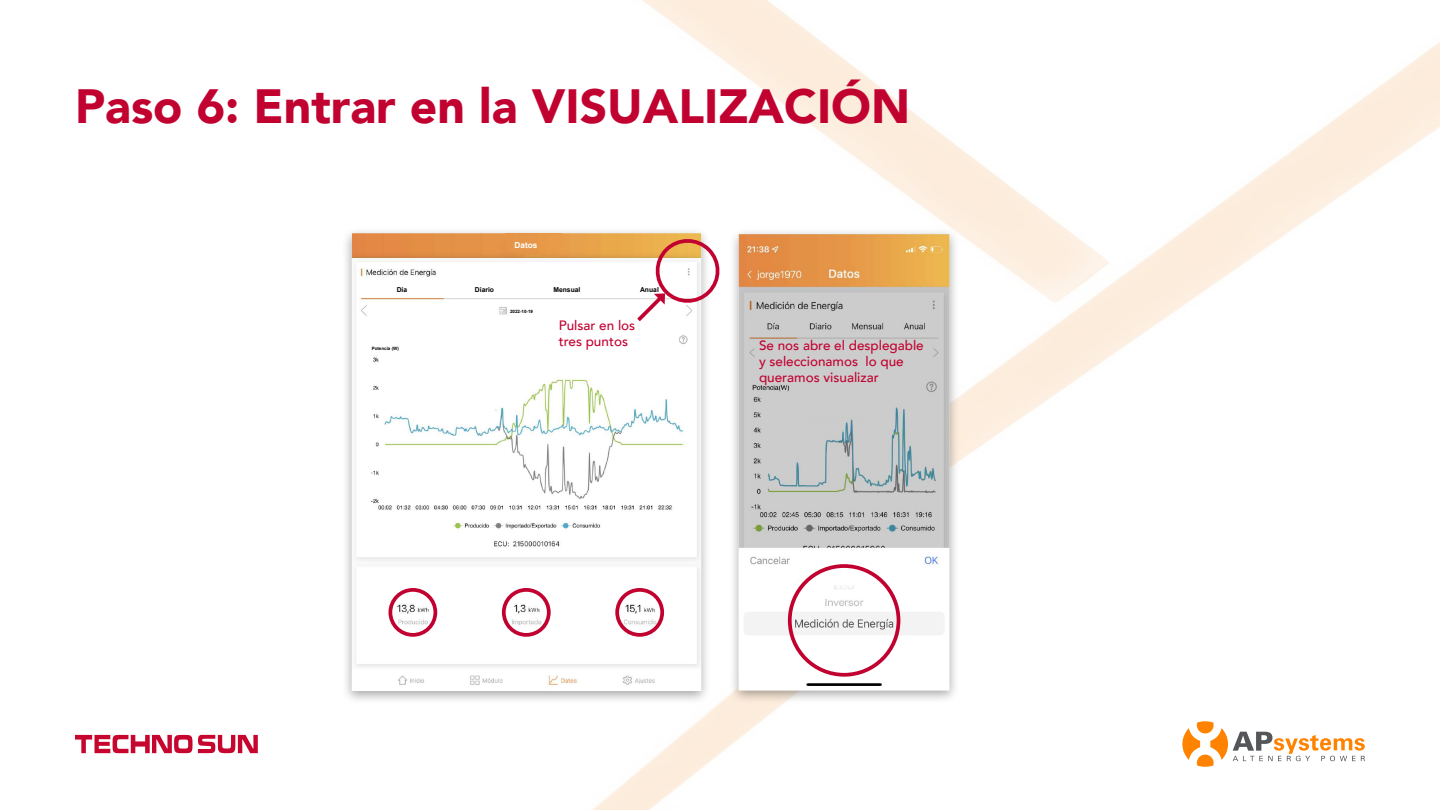
<style>
.page{position:relative;width:1440px;height:810px;background:#fff}
.page>*{position:absolute;margin:0;border:0;box-sizing:border-box;transform-origin:0 0}
.t1{font:900 48px "Avenir";color:#c10230}
.t2{font:500 13.5px/16.2px "Avenir";color:#c10230}
.t3{font:700 8.25px "Arial";color:#fff}
.t4{font:700 6.75px "Arial";color:#000}
.t5{font:700 4.5px "Arial";color:#000}
</style>
<div class="page">
<img style="left:84px;top:0;width:1356px;height:810px">
<svg style="left:75px;top:735px;width:183px;height:18px"></svg>
<svg style="left:1182px;top:721px;width:183px;height:46px"></svg>
<div style="left:341px;top:226px;width:370px;height:46px;background:#fafafa"></div>
<img style="left:351px;top:233px;width:282px;height:19px">
<div style="left:342px;top:252px;width:369px;height:453px;background:#000;opacity:.35"></div>
<svg style="left:633px;top:233px;width:88px;height:92px"></svg>
<div style="left:388px;top:588px;width:49px;height:49px;border:4px solid #c10230;border-radius:50%"></div>
<div style="left:502px;top:588px;width:49px;height:49px;border:4px solid #c10230;border-radius:50%"></div>
<div style="left:615px;top:588px;width:49px;height:49px;border:4px solid #c10230;border-radius:50%"></div>
<div style="left:728px;top:227px;width:232px;height:477px;background:#000;opacity:.35"></div>
<img style="left:738px;top:233px;width:212px;height:457px">
<div style="left:788px;top:564px;width:112px;height:113px;border:4px solid #c10230;border-radius:50%"></div>
<h1 class="t1" style="left:75px;top:65px;width:837px">Paso 6: Entrar en la VISUALIZACIÓN</h1>
<p class="t3" style="left:515px;top:239px;width:24px">Datos</p>
<p class="t4" style="left:397px;top:285px;width:12px">Día</p>
<p class="t4" style="left:475px;top:285px;width:21px">Diario</p>
<p class="t4" style="left:553px;top:285px;width:29px">Mensual</p>
<p class="t4" style="left:640px;top:285px;width:20px">Anual</p>
<p class="t5" style="left:372px;top:346px;width:29px">Potencia (W)</p>
<p class="t5" style="left:510px;top:308px;width:25px">2022-10-19</p>
<p class="t2" style="left:559px;top:316px;width:78px">Pulsar en los tres puntos</p>
<p class="t2" style="left:759px;top:336px;width:166px">Se nos abre el desplegable y seleccionamos lo que queramos visualizar</p>
</div>
